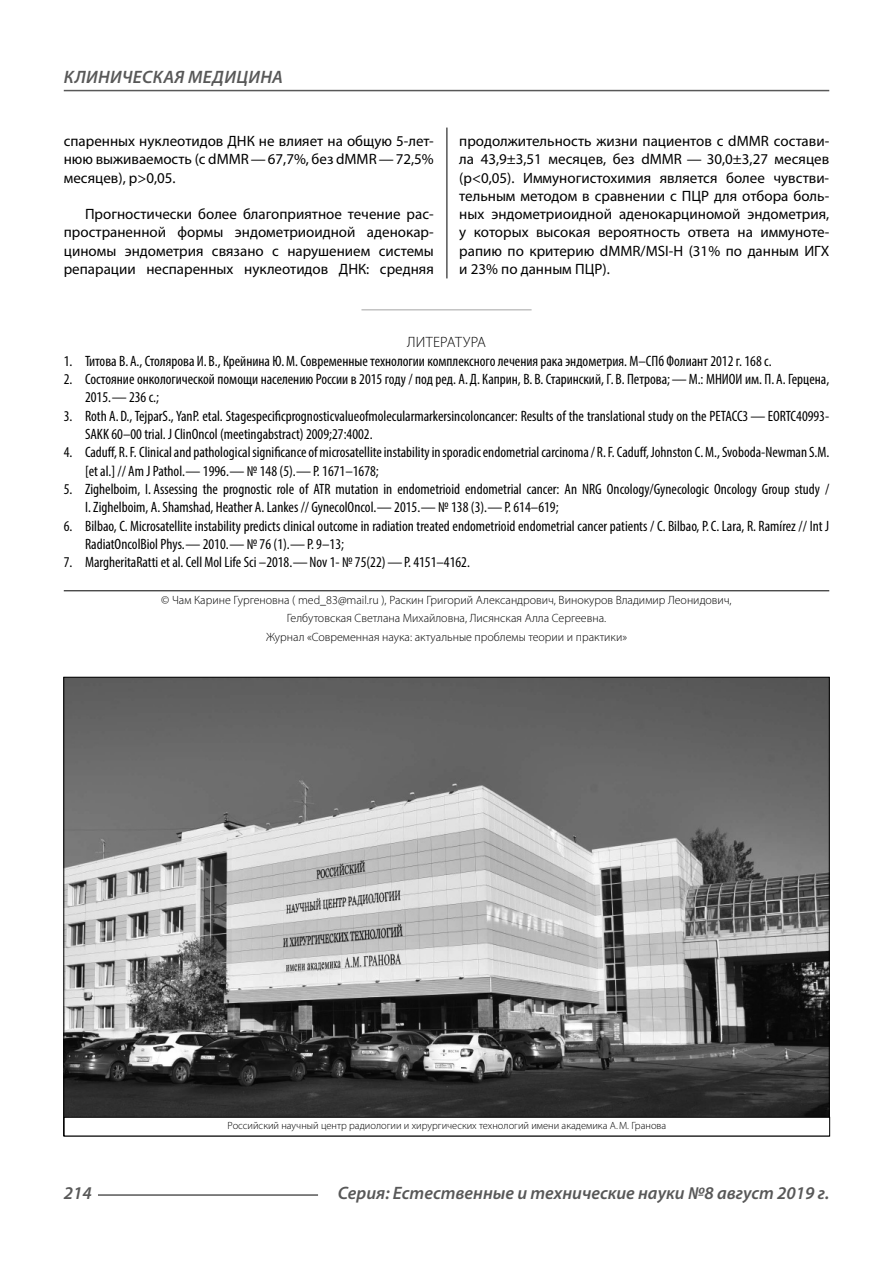
<style>
.page{position:relative;width:893px;height:1263px;background:#fff}
.page>*{position:absolute;margin:0;border:0;box-sizing:border-box;transform-origin:0 0}
.t1{font:italic 600 18px "Myriad Pro";color:#585858}
.t2{font:italic 600 18px "Myriad Pro";letter-spacing:.02em;color:#585858}
.t3{font:condensed 15px/18.3px "Myriad Pro";color:#000}
.t4{font:15px/18.3px "Myriad Pro";color:#000;text-align:justify}
.t5{font:300 15px "Myriad Pro";letter-spacing:.02em;color:#000}
.t6{font:300 12px/18.3px "Myriad Pro";color:#000;text-align:center}
.t7{font:300 10.5px "Myriad Pro";color:#000}
</style>
<div class="page">
<hr style="left:446px;top:128px;width:1px;height:1007px;background:#000">
<div style="left:361px;top:309px;width:170px;height:6px;background:#c4c4c4"></div>
<div style="left:64px;top:310px;width:765px;height:953px;background:#fff"></div>
<hr style="left:64px;top:590px;width:765px;height:1px;background:#000">
<img style="left:65px;top:679px;width:763px;height:438px">
<div style="left:64px;top:1117px;width:766px;height:19px;border:1px solid #000"></div>
<hr style="left:98px;top:1194px;width:220px;height:2px;background:#585858">
<hr style="left:64px;top:90px;width:765px;height:1px;background:#585858">
<p class="t2" style="left:64px;top:71px;width:220px">КЛИНИЧЕСКАЯ МЕДИЦИНА</p>
<p class="t4" style="left:64px;top:133px;width:371px">спаренных нуклеотидов ДНК не влияет на общую 5-лет&shy;нюю выживаемость (с dMMR—67,7%, без dMMR—72,5% месяцев), р&gt;0,05.</p>
<p class="t4" style="left:64px;top:206px;width:371px;text-indent:21px">Прогностически более благоприятное течение рас&shy;пространенной формы эндометриоидной аденокар&shy;циномы эндометрия связано с нарушением системы репарации неспаренных нуклеотидов ДНК: средняя</p>
<p class="t4" style="left:459px;top:133px;width:371px">продолжительность жизни пациентов с dMMR состави&shy;ла 43,9±3,51 месяцев, без dMMR — 30,0±3,27 месяцев (p&lt;0,05). Иммуногистохимия является более чувстви&shy;тельным методом в сравнении с ПЦР для отбора боль&shy;ных эндометриоидной аденокарциномой эндометрия, у которых высокая вероятность ответа на иммуноте&shy;рапию по критерию dMMR/MSI-H (31% по данным ИГХ и 23% по данным ПЦР).</p>
<p class="t5" style="left:407px;top:337px;width:80px">ЛИТЕРАТУРА</p>
<p class="t3" style="left:64px;top:353px;width:709px">1. Ти това В. А., Столярова И. В., Крейнина Ю. М. Современные технологии комплексного лечения рака эндометрия. М–СПб Фолиант 2012 г. 168 с.</p>
<p class="t3" style="left:85px;top:371px;width:746px;text-indent:-21px">2. Со стояние онкологической помощи населению России в 2015 году / под ред. А. Д. Каприн, В. В. Старинский, Г. В. Петрова;—М.: МНИОИ им. П. А. Герцена,<br>2015. — 236 c.;</p>
<p class="t3" style="left:85px;top:408px;width:746px;text-indent:-21px">3. Roth A. D., TejparS., YanP. etal. Stagespecificprognosticvalueofmolecularmarkersincoloncancer: Results of the translational study on the PETACC3—EORTC40993-<br>SAKK 60–00 trial. J ClinOncol (meetingabstract) 2009;27:4002.</p>
<p class="t3" style="left:85px;top:445px;width:746px;text-indent:-21px">4. Ca duff, R. F. Clinical and pathological significance of microsatellite instability in sporadic endometrial carcinoma / R. F. Caduff, Johnston C. M., Svoboda-Newman S.M. [et al.] // Am J Pathol. — 1996. — № 148 (5).—P. 1671–1678;</p>
<p class="t3" style="left:85px;top:481px;width:746px;text-indent:-21px">5. Zi ghelboim, I. Assessing the prognostic role of ATR mutation in endometrioid endometrial cancer: An NRG Oncology/Gynecologic Oncology Group study /<br>I. Zighelboim, A. Shamshad, Heather A. Lankes // GynecolOncol. — 2015. — № 138 (3).—P. 614–619;</p>
<p class="t3" style="left:85px;top:518px;width:746px;text-indent:-21px">6. Bi lbao, C. Microsatellite instability predicts clinical outcome in radiation treated endometrioid endometrial cancer patients / C. Bilbao, P. C. Lara, R. Ramírez // Int J<br>RadiatOncolBiol Phys. — 2010. — № 76 (1).—P. 9–13;</p>
<p class="t3" style="left:64px;top:555px;width:408px">7. MargheritaRatti et al. Cell Mol Life Sci –2018.—Nov 1- № 75(22)—P. 4151–4162.</p>
<p class="t6" style="left:161px;top:592px;width:572px">© Чам Карине Гургеновна ( med_83@mail.ru ), Раскин Григорий Александрович, Винокуров Владимир Леонидович,<br>Гелбутовская Светлана Михайловна, Лисянская Алла Сергеевна.<br>Журнал «Современная наука: актуальные проблемы теории и практики»</p>
<p class="t7" style="left:228px;top:1122px;width:440px">Российский научный центр радиологии и хирургических технологий имени академика А. М. Гранова</p>
<p class="t1" style="left:64px;top:1186px;width:30px">214</p>
<p class="t1" style="left:338px;top:1186px;width:493px">Серия: Естественные и технические науки №8 август 2019 г.</p>
</div>
